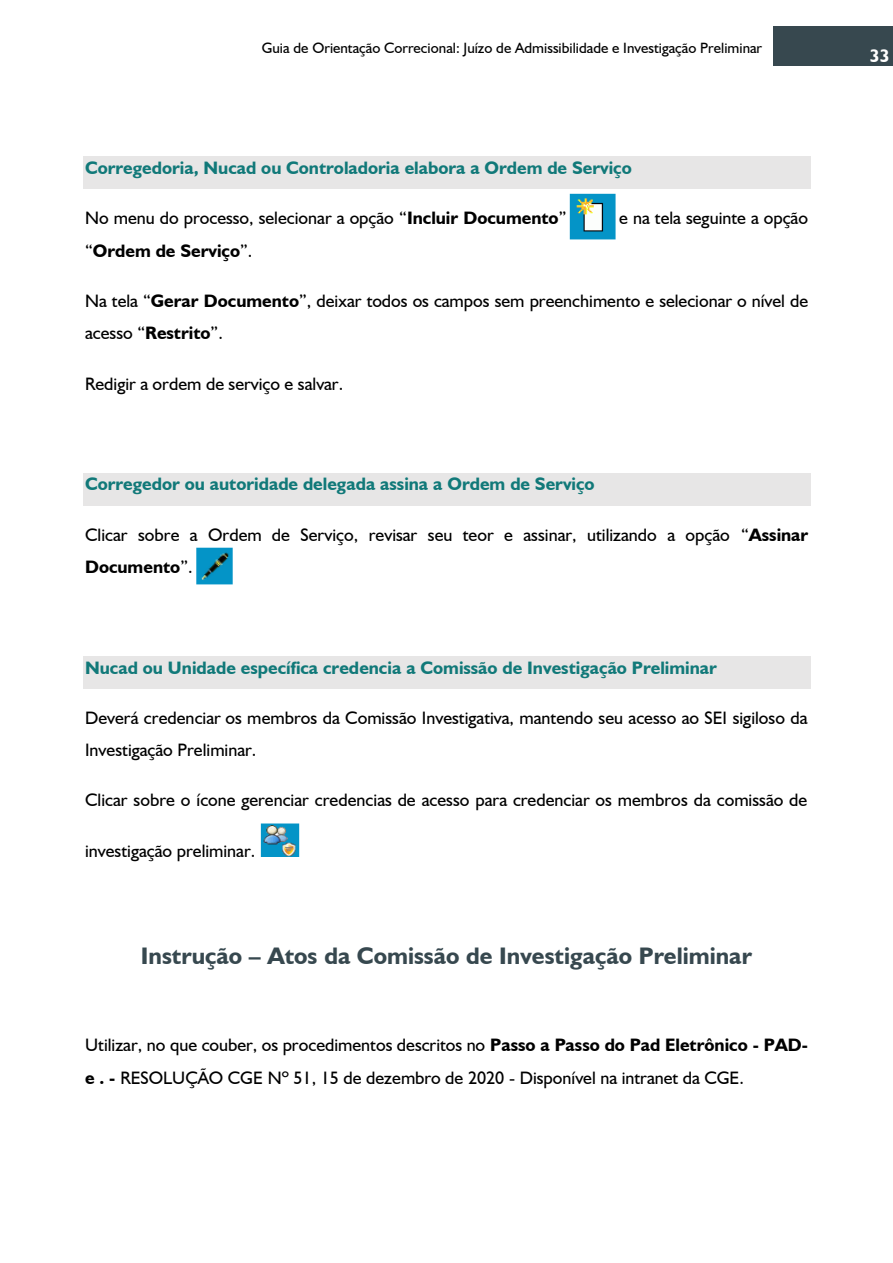
<style>
.page{position:relative;width:893px;height:1263px;background:#fff}
.page>*{position:absolute;margin:0;border:0;box-sizing:border-box;transform-origin:0 0}
.t1{font:700 24px "Humanist 521 BT";color:#37484f}
.t2{font:18px/32.2px "Humanist 521 BT";color:#000}
.t3{font:700 18px "Humanist 521 BT";color:#117979}
.t4{font:700 18px "Humanist 521 BT";color:#000}
.t5{font:700 18px "Humanist 521 BT";color:#fff}
.t6{font:15px "Humanist 521 BT";color:#000}
.s1{font-weight:700}
.s2{font-weight:400}
</style>
<div class="page">
<div style="left:773px;top:27px;width:120px;height:39px;background:#37484f"></div>
<img style="left:569px;top:193px;width:47px;height:47px">
<img style="left:196px;top:547px;width:37px;height:38px">
<div style="left:83px;top:157px;width:727px;height:32px;background:#e7e6e6"></div>
<div style="left:83px;top:473px;width:727px;height:32px;background:#e7e6e6"></div>
<div style="left:83px;top:656px;width:727px;height:33px;background:#e7e6e6"></div>
<img style="left:260px;top:823px;width:40px;height:33px">
<p class="t6" style="left:262px;top:39px;width:502px">Guia de Orientação Correcional: Juízo de Admissibilidade e Investigação Preliminar</p>
<p class="t3" style="left:85px;top:157px;width:548px">Corregedoria, Nucad ou Controladoria elabora a Ordem de Serviço</p>
<p class="t2" style="left:85px;top:202px;width:483px">No menu do processo, selecionar a opção “<span class="s1">Incluir Documento</span>”</p>
<p class="t2" style="left:619px;top:202px;width:190px">e na tela seguinte a opção</p>
<p class="t4" style="left:85px;top:239px;width:169px"><span class="s2">“</span>Ordem de Serviço<span class="s2">”.</span></p>
<p class="t2" style="left:85px;top:285px;width:725px">Na tela “<span class="s1">Gerar Documento</span>”, deixar todos os campos sem preenchimento e selecionar o nível de acesso “<span class="s1">Restrito</span>”.</p>
<p class="t2" style="left:85px;top:367px;width:260px">Redigir a ordem de serviço e salvar.</p>
<p class="t3" style="left:85px;top:473px;width:511px">Corregedor ou autoridade delegada assina a Ordem de Serviço</p>
<p class="t2" style="left:85px;top:518px;width:725px">Clicar sobre a Ordem de Serviço, revisar seu teor e assinar, utilizando a opção “<span class="s1">Assinar<br>Documento</span>”.</p>
<p class="t3" style="left:85px;top:656px;width:633px">Nucad ou Unidade específica credencia a Comissão de Investigação Preliminar</p>
<p class="t2" style="left:85px;top:701px;width:724px">Deverá credenciar os membros da Comissão Investigativa, mantendo seu acesso ao SEI sigiloso da<br>Investigação Preliminar.</p>
<p class="t2" style="left:85px;top:784px;width:724px">Clicar sobre o ícone gerenciar credencias de acesso para credenciar os membros da comissão de</p>
<p class="t2" style="left:85px;top:835px;width:172px">investigação preliminar.</p>
<h1 class="t1" style="left:141px;top:941px;width:612px">Instrução – Atos da Comissão de Investigação Preliminar</h1>
<p class="t2" style="left:85px;top:1029px;width:724px">Utilizar, no que couber, os procedimentos descritos no <span class="s1">Passo a Passo do Pad Eletrônico - PAD&shy;e . -</span> RESOLUÇÃO CGE Nº 51, 15 de dezembro de 2020 - Disponível na intranet da CGE.</p>
<p class="t5" style="left:870px;top:45px;width:21px">33</p>
</div>
